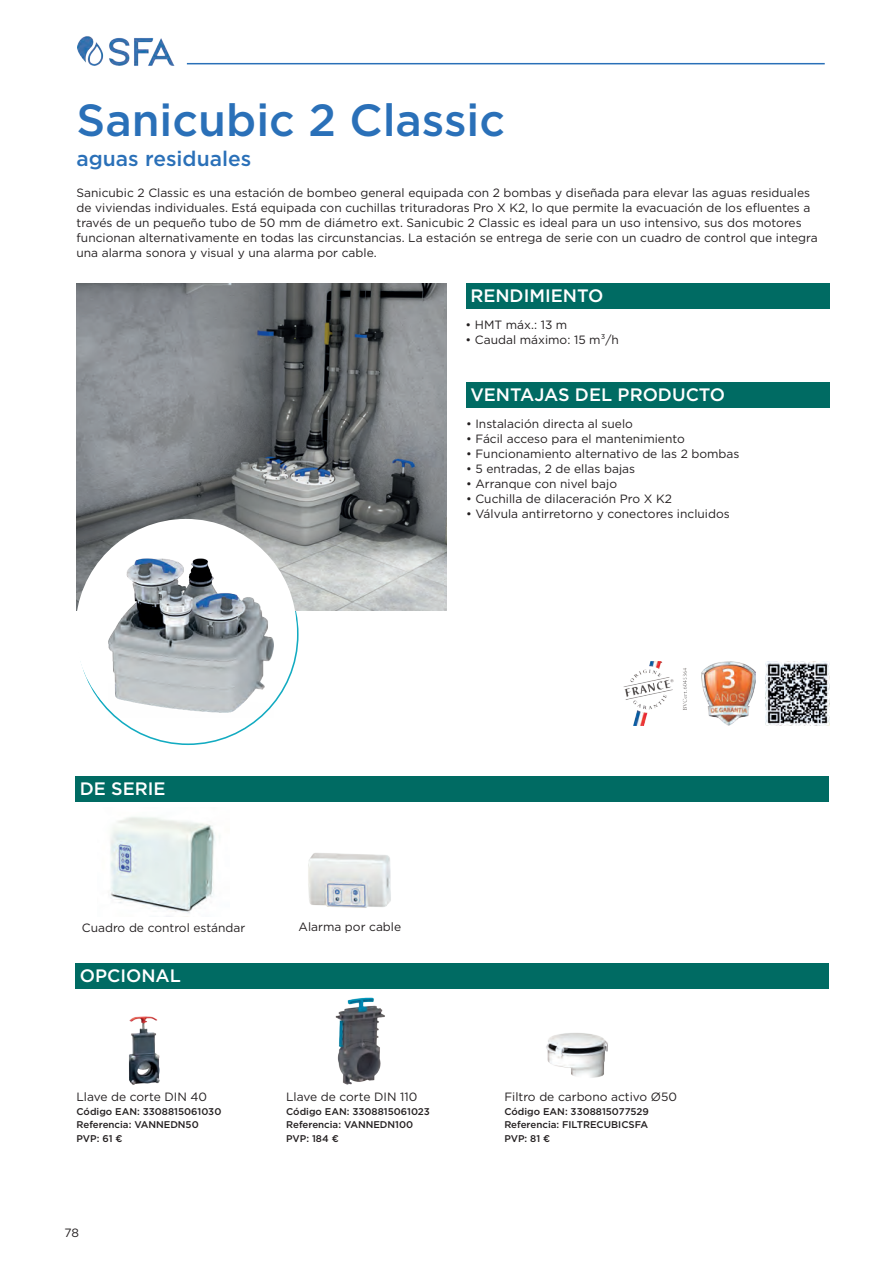
<style>
.page{position:relative;width:893px;height:1263px;background:#fff}
.page>*{position:absolute;margin:0;border:0;box-sizing:border-box;transform-origin:0 0}
.t1{font:500 45px "Gotham";color:#2a70b8}
.t2{font:500 21px "Gotham";color:#2a70b8}
.t3{font:500 18px "Gotham";color:#fff}
.t4{font:12px/15px "Gotham";color:#231f20}
.t5{font:500 9.75px/13.5px "Gotham";color:#231f20}
</style>
<div class="page">
<img style="left:129px;top:1016px;width:31px;height:69px">
<img style="left:335px;top:997px;width:50px;height:88px">
<img style="left:546px;top:1033px;width:62px;height:45px">
<img style="left:77px;top:36px;width:98px;height:30px">
<hr style="left:187px;top:63px;width:638px;height:1px;background:#2a70b8">
<img style="left:77px;top:283px;width:369px;height:328px">
<div style="left:466px;top:283px;width:364px;height:26px;background:#006b63"></div>
<div style="left:466px;top:382px;width:364px;height:25px;background:#006b63"></div>
<div style="left:75px;top:519px;width:222px;height:221px;background:#fff;border-radius:50%"></div>
<img style="left:623px;top:661px;width:64px;height:64px">
<img style="left:702px;top:661px;width:54px;height:64px">
<img style="left:765px;top:661px;width:64px;height:64px">
<img style="left:109px;top:552px;width:165px;height:165px">
<img style="left:110px;top:817px;width:110px;height:100px">
<div style="left:75px;top:776px;width:754px;height:26px;background:#006b63"></div>
<div style="left:75px;top:963px;width:754px;height:26px;background:#006b63"></div>
<img style="left:308px;top:853px;width:83px;height:55px">
<h1 class="t1" style="left:77px;top:90px;width:430px">Sanicubic 2 Classic</h1>
<h2 class="t2" style="left:77px;top:144px;width:176px">aguas residuales</h2>
<p class="t4" style="left:77px;top:185px;width:743px">Sanicubic 2 Classic es una estación de bombeo general equipada con 2 bombas y diseñada para elevar las aguas residuales de viviendas individuales. Está equipada con cuchillas trituradoras Pro X K2, lo que permite la evacuación de los efluentes a través de un pequeño tubo de 50 mm de diámetro ext. Sanicubic 2 Classic es ideal para un uso intensivo, sus dos motores funcionan alternativamente en todas las circunstancias. La estación se entrega de serie con un cuadro de control que integra una alarma sonora y visual y una alarma por cable.</p>
<h3 class="t3" style="left:470px;top:284px;width:134px">RENDIMIENTO</h3>
<p class="t4" style="left:466px;top:317px;width:103px">• HMT máx.: 13 m</p>
<p class="t4" style="left:466px;top:332px;width:155px">• Caudal máximo: 15 m³/h</p>
<h3 class="t3" style="left:470px;top:383px;width:256px">VENTAJAS DEL PRODUCTO</h3>
<p class="t4" style="left:466px;top:416px;width:168px">• Instalación directa al suelo</p>
<p class="t4" style="left:466px;top:431px;width:220px">• Fácil acceso para el mantenimiento</p>
<p class="t4" style="left:466px;top:446px;width:275px">• Funcionamiento alternativo de las 2 bombas</p>
<p class="t4" style="left:466px;top:461px;width:170px">• 5 entradas, 2 de ellas bajas</p>
<p class="t4" style="left:466px;top:476px;width:152px">• Arranque con nivel bajo</p>
<p class="t4" style="left:466px;top:491px;width:207px">• Cuchilla de dilaceración Pro X K2</p>
<p class="t4" style="left:466px;top:506px;width:265px">• Válvula antirretorno y conectores incluidos</p>
<h3 class="t3" style="left:80px;top:777px;width:87px">DE SERIE</h3>
<p class="t4" style="left:82px;top:920px;width:165px">Cuadro de control estándar</p>
<p class="t4" style="left:299px;top:919px;width:104px">Alarma por cable</p>
<h3 class="t3" style="left:80px;top:964px;width:103px">OPCIONAL</h3>
<p class="t4" style="left:77px;top:1089px;width:132px">Llave de corte DIN 40</p>
<p class="t5" style="left:77px;top:1104px;width:146px">Código EAN: 3308815061030<br>Referencia: VANNEDN50<br>PVP: 61 €</p>
<p class="t4" style="left:64px;top:1225px;width:16px">78</p>
<p class="t4" style="left:286px;top:1089px;width:133px">Llave de corte DIN 110</p>
<p class="t5" style="left:286px;top:1104px;width:145px">Código EAN: 3308815061023<br>Referencia: VANNEDN100<br>PVP: 184 €</p>
<p class="t4" style="left:504px;top:1089px;width:174px">Filtro de carbono activo Ø50</p>
<p class="t5" style="left:504px;top:1104px;width:146px;text-align:justify">Código EAN: 3308815077529<br>Referencia: FILTRECUBICSFA PVP: 81 €</p>
</div>
